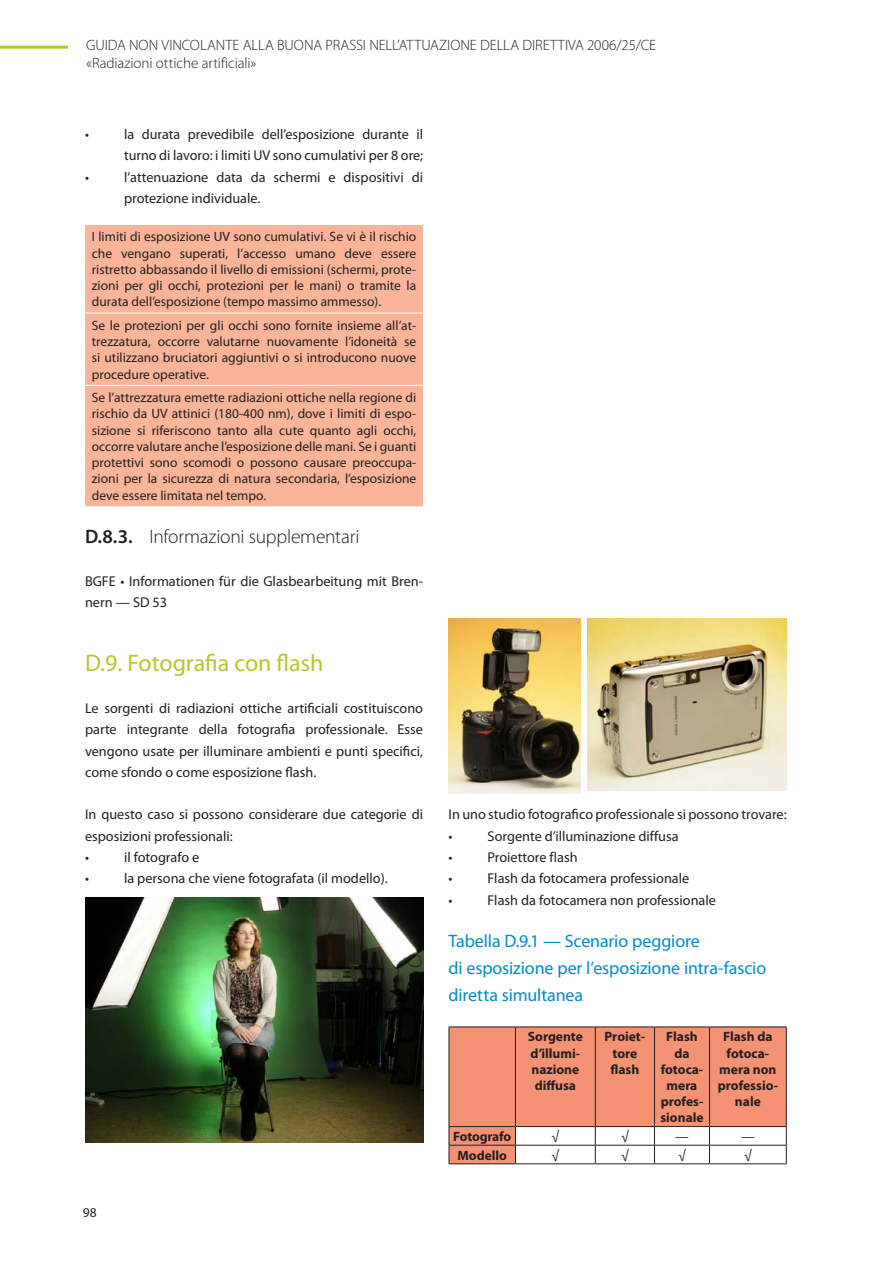
<style>
.page{position:relative;width:893px;height:1263px;background:#fff}
.page>*{position:absolute;margin:0;border:0;box-sizing:border-box;transform-origin:0 0}
.TITRE_D_1{font:24px "Myriad Pro";color:#b6c726}
.TITRE_1_1{font:300 19.5px "Myriad Pro";letter-spacing:-.01em;color:#231f20}
.TITRE_tableaux{font:18px/27px "Myriad Pro";letter-spacing:-.01em;color:#008cc7}
.t1{font:300 15px/18px "Myriad Pro";letter-spacing:-.005em;color:#231f20}
.Body_1{font:14.25px/21.3px "Myriad Pro";color:#231f20}
.Body_1_BULLET{font:14.25px/21.3px "Myriad Pro";color:#231f20}
.body_table_black{font:13.5px/16.2px "Myriad Pro";color:#231f20;text-align:justify}
.body_table_centred{font:700 13.5px/16.2px "Myriad Pro";color:#231f20;text-align:center}
.body_table_centred-2{font:13.5px "Myriad Pro";color:#231f20}
.s1{font-weight:600}
</style>
<div class="page">
<div style="left:85px;top:225px;width:338px;height:281px;background:#f9b49a"></div>
<hr style="left:85px;top:313px;width:338px;height:1px;background:#fff">
<hr style="left:85px;top:385px;width:338px;height:1px;background:#fff">
<svg style="left:450px;top:1027px;width:336px;height:136px;fill:#f69274"></svg>
<hr style="left:449px;top:1027px;width:1px;height:99px;background:#231f20">
<hr style="left:449px;top:1026px;width:66px;height:1px;background:#231f20">
<hr style="left:515px;top:1027px;width:1px;height:99px;background:#231f20">
<hr style="left:515px;top:1026px;width:80px;height:1px;background:#231f20">
<hr style="left:595px;top:1027px;width:1px;height:99px;background:#231f20">
<hr style="left:595px;top:1026px;width:59px;height:1px;background:#231f20">
<hr style="left:654px;top:1027px;width:1px;height:99px;background:#231f20">
<hr style="left:654px;top:1026px;width:55px;height:1px;background:#231f20">
<hr style="left:709px;top:1027px;width:1px;height:99px;background:#231f20">
<hr style="left:786px;top:1027px;width:1px;height:99px;background:#231f20">
<hr style="left:709px;top:1026px;width:78px;height:1px;background:#231f20">
<hr style="left:449px;top:1126px;width:66px;height:1px;background:#231f20">
<hr style="left:515px;top:1126px;width:80px;height:1px;background:#231f20">
<hr style="left:595px;top:1126px;width:59px;height:1px;background:#231f20">
<hr style="left:654px;top:1126px;width:55px;height:1px;background:#231f20">
<hr style="left:709px;top:1126px;width:78px;height:1px;background:#231f20">
<hr style="left:449px;top:1163px;width:66px;height:1px;background:#231f20">
<svg style="left:449px;top:1127px;width:1px;height:36px"></svg>
<hr style="left:449px;top:1145px;width:66px;height:1px;background:#231f20">
<hr style="left:515px;top:1163px;width:80px;height:1px;background:#231f20">
<svg style="left:515px;top:1127px;width:1px;height:36px"></svg>
<hr style="left:515px;top:1145px;width:80px;height:1px;background:#231f20">
<hr style="left:595px;top:1163px;width:59px;height:1px;background:#231f20">
<svg style="left:595px;top:1127px;width:1px;height:36px"></svg>
<hr style="left:595px;top:1145px;width:59px;height:1px;background:#231f20">
<hr style="left:654px;top:1163px;width:55px;height:1px;background:#231f20">
<svg style="left:654px;top:1127px;width:1px;height:36px"></svg>
<hr style="left:654px;top:1145px;width:55px;height:1px;background:#231f20">
<hr style="left:709px;top:1163px;width:78px;height:1px;background:#231f20">
<svg style="left:709px;top:1127px;width:1px;height:36px"></svg>
<svg style="left:786px;top:1127px;width:1px;height:36px"></svg>
<hr style="left:709px;top:1145px;width:78px;height:1px;background:#231f20">
<img style="left:85px;top:897px;width:338px;height:245px">
<img style="left:449px;top:618px;width:132px;height:176px">
<img style="left:587px;top:618px;width:200px;height:173px">
<hr style="left:0;top:46px;width:68px;height:3px;background:#b6c726">
<p class="t1" style="left:86px;top:36px;width:571px">GUIDA NON VINCOLANTE ALLA BUONA PRASSI NELL’ATTUAZIONE DELLA DIRETTIVA 2006/25/CE «Radiazioni ottiche artificiali»</p>
<p class="Body_1_BULLET" style="left:85px;top:123px;width:5px">•</p>
<p class="Body_1_BULLET" style="left:124px;top:123px;width:301px">la durata prevedibile dell’esposizione durante il turno di lavoro: i limiti UV sono cumulativi per 8 ore;</p>
<p class="Body_1_BULLET" style="left:85px;top:166px;width:6px">•</p>
<p class="Body_1_BULLET" style="left:124px;top:166px;width:301px">l’attenuazione data da schermi e dispositivi di protezione individuale.</p>
<p class="body_table_black" style="left:92px;top:229px;width:326px">I limiti di esposizione UV sono cumulativi. Se vi è il rischio che vengano superati, l’accesso umano deve essere ristretto abbassando il livello di emissioni (schermi, prote&shy;zioni per gli occhi, protezioni per le mani) o tramite la durata dell’esposizione (tempo massimo ammesso).</p>
<p class="body_table_black" style="left:92px;top:317px;width:326px">Se le protezioni per gli occhi sono fornite insieme all’at&shy;trezzatura, occorre valutarne nuovamente l’idoneità se si utilizzano bruciatori aggiuntivi o si introducono nuove procedure operative.</p>
<p class="body_table_black" style="left:92px;top:389px;width:326px">Se l’attrezzatura emette radiazioni ottiche nella regione di rischio da UV attinici (180-400 nm), dove i limiti di espo&shy;sizione si riferiscono tanto alla cute quanto agli occhi, occorre valutare anche l’esposizione delle mani. Se i guanti protettivi sono scomodi o possono causare preoccupa&shy;zioni per la sicurezza di natura secondaria, l’esposizione deve essere limitata nel tempo.</p>
<p class="TITRE_1_1" style="left:85px;top:526px;width:276px"><span class="s1">D.8.3.</span> Informazioni supplementari</p>
<p class="Body_1" style="left:85px;top:570px;width:340px">BGFE • Informationen für die Glasbearbeitung mit Bren&shy;nern — SD 53</p>
<p class="TITRE_D_1" style="left:85px;top:648px;width:240px">D.9. Fotografia con flash</p>
<p class="Body_1" style="left:85px;top:697px;width:340px;text-align:justify">Le sorgenti di radiazioni ottiche artificiali costituiscono parte integrante della fotografia professionale. Esse vengono usate per illuminare ambienti e punti specifici, come sfondo o come esposizione flash.</p>
<p class="Body_1" style="left:85px;top:804px;width:340px">In questo caso si possono considerare due categorie di esposizioni professionali:</p>
<p class="Body_1_BULLET" style="left:85px;top:846px;width:6px">•</p>
<p class="Body_1_BULLET" style="left:124px;top:846px;width:77px">il fotografo e</p>
<p class="Body_1_BULLET" style="left:85px;top:867px;width:6px">•</p>
<p class="Body_1_BULLET" style="left:124px;top:867px;width:265px">la persona che viene fotografata (il modello).</p>
<p class="body_table_black" style="left:83px;top:1204px;width:15px">98</p>
<p class="Body_1" style="left:449px;top:804px;width:340px">In uno studio fotografico professionale si possono trovare:</p>
<p class="Body_1_BULLET" style="left:449px;top:825px;width:6px">•</p>
<p class="Body_1_BULLET" style="left:488px;top:825px;width:193px">Sorgente d’illuminazione diffusa</p>
<p class="Body_1_BULLET" style="left:449px;top:846px;width:6px">•</p>
<p class="Body_1_BULLET" style="left:488px;top:846px;width:91px">Proiettore flash</p>
<p class="Body_1_BULLET" style="left:449px;top:867px;width:6px">•</p>
<p class="Body_1_BULLET" style="left:488px;top:867px;width:203px">Flash da fotocamera professionale</p>
<p class="Body_1_BULLET" style="left:449px;top:889px;width:6px">•</p>
<p class="Body_1_BULLET" style="left:488px;top:889px;width:230px">Flash da fotocamera non professionale</p>
<p class="TITRE_tableaux" style="left:449px;top:927px;width:319px">Tabella D.9.1 — Scenario peggiore<br>di esposizione per l’esposizione intra-fascio diretta simultanea</p>
<p class="body_table_centred" style="left:528px;top:1028px;width:57px">Sorgente d’illumi&shy;nazione diffusa</p>
<p class="body_table_centred" style="left:605px;top:1028px;width:42px">Proiet&shy;tore flash</p>
<p class="body_table_centred" style="left:660px;top:1028px;width:45px">Flash da fotoca&shy;mera profes&shy;sionale</p>
<p class="body_table_centred" style="left:718px;top:1028px;width:62px">Flash da fotoca&shy;mera non professio&shy;nale</p>
<p class="body_table_centred" style="left:453px;top:1128px;width:59px">Fotografo</p>
<p class="body_table_centred-2" style="left:552px;top:1128px;width:9px">√</p>
<p class="body_table_centred-2" style="left:621px;top:1128px;width:9px">√</p>
<p class="body_table_centred-2" style="left:675px;top:1128px;width:15px">—</p>
<p class="body_table_centred-2" style="left:741px;top:1128px;width:15px">—</p>
<p class="body_table_centred" style="left:457px;top:1146px;width:51px">Modello</p>
<p class="body_table_centred-2" style="left:552px;top:1147px;width:9px">√</p>
<p class="body_table_centred-2" style="left:621px;top:1147px;width:9px">√</p>
<p class="body_table_centred-2" style="left:678px;top:1147px;width:9px">√</p>
<p class="body_table_centred-2" style="left:744px;top:1147px;width:9px">√</p>
</div>
